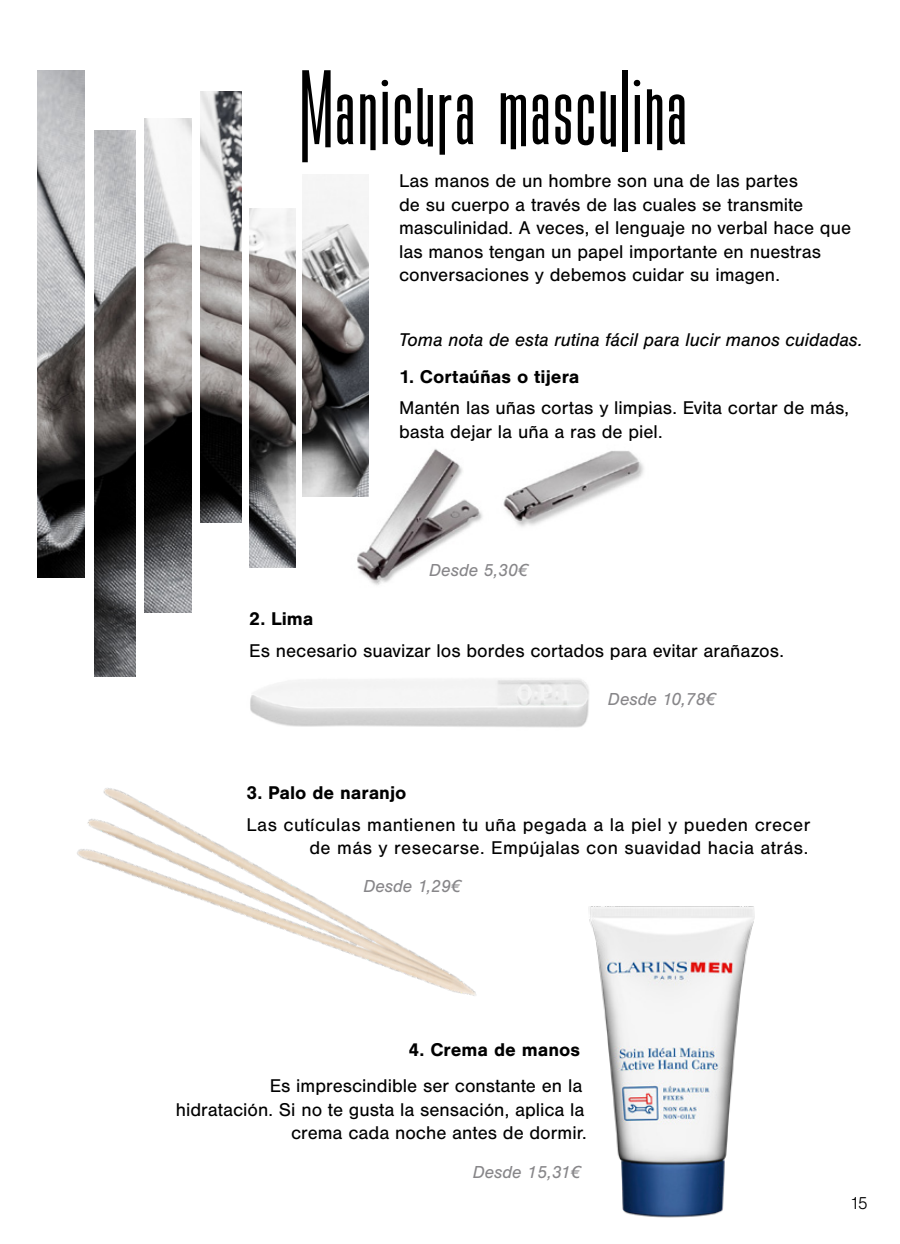
<style>
.page{position:relative;width:900px;height:1244px;background:#fff}
.page>*{position:absolute;margin:0;border:0;box-sizing:border-box;transform-origin:0 0}
.t1{font:19.12px/23.4px "Nimbus San";color:#000}
.t2{font:19.12px/23.4px "Nimbus San";letter-spacing:.02em;color:#000;text-align:right}
.t3{font:700 19.12px "Nimbus San";color:#000}
.t4{font:italic 19.12px "Nimbus San";color:#000}
.t5{font:italic 18px "Nimbus San";color:#878689}
.t6{font:300 18px "Nimbus San";color:#000}
</style>
<div class="page">
<img style="left:503px;top:451px;width:141px;height:76px">
<img style="left:317px;top:440px;width:166px;height:145px">
<img style="left:37px;top:70px;width:48px;height:507px">
<img style="left:94px;top:131px;width:42px;height:545px">
<img style="left:144px;top:118px;width:48px;height:494px">
<img style="left:200px;top:91px;width:41px;height:431px">
<img style="left:249px;top:209px;width:46px;height:359px">
<img style="left:302px;top:175px;width:66px;height:321px">
<svg style="left:302px;top:70px;width:28px;height:92px"></svg>
<svg style="left:337px;top:94px;width:16px;height:50px"></svg>
<svg style="left:360px;top:94px;width:15px;height:56px"></svg>
<div style="left:381px;top:80px;width:7px;height:6px;background:#000;border-radius:50%"></div>
<div style="left:382px;top:92px;width:5px;height:52px;background:#000"></div>
<svg style="left:394px;top:94px;width:17px;height:51px"></svg>
<svg style="left:417px;top:88px;width:16px;height:59px"></svg>
<svg style="left:439px;top:95px;width:12px;height:60px"></svg>
<svg style="left:457px;top:94px;width:16px;height:50px"></svg>
<svg style="left:500px;top:93px;width:26px;height:56px"></svg>
<svg style="left:532px;top:94px;width:17px;height:50px"></svg>
<svg style="left:555px;top:94px;width:16px;height:51px"></svg>
<svg style="left:577px;top:94px;width:16px;height:51px"></svg>
<svg style="left:600px;top:91px;width:15px;height:56px"></svg>
<div style="left:622px;top:70px;width:5px;height:82px;background:#000"></div>
<div style="left:633px;top:80px;width:7px;height:6px;background:#000;border-radius:50%"></div>
<div style="left:634px;top:95px;width:5px;height:49px;background:#000"></div>
<svg style="left:646px;top:89px;width:16px;height:61px"></svg>
<svg style="left:669px;top:94px;width:16px;height:50px"></svg>
<img style="left:292px;top:679px;width:297px;height:49px">
<img style="left:77px;top:683px;width:405px;height:313px">
<img style="left:588px;top:906px;width:167px;height:312px">
<p class="t1" style="left:399px;top:170px;width:453px">Las manos de un hombre son una de las partes<br>de su cuerpo a través de las cuales se transmite masculinidad. A veces, el lenguaje no verbal hace que las manos tengan un papel importante en nuestras conversaciones y debemos cuidar su imagen.</p>
<p class="t4" style="left:399px;top:329px;width:465px">Toma nota de esta rutina fácil para lucir manos cuidadas.</p>
<p class="t3" style="left:399px;top:366px;width:182px">1. Cortaúñas o tijera</p>
<p class="t1" style="left:399px;top:397px;width:451px">Mantén las uñas cortas y limpias. Evita cortar de más, basta dejar la uña a ras de piel.</p>
<p class="t5" style="left:429px;top:560px;width:101px">Desde 5,30€</p>
<p class="t3" style="left:249px;top:608px;width:66px">2. Lima</p>
<p class="t1" style="left:249px;top:639px;width:536px">Es necesario suavizar los bordes cortados para evitar arañazos.</p>
<p class="t5" style="left:608px;top:689px;width:110px">Desde 10,78€</p>
<p class="t3" style="left:246px;top:782px;width:162px">3. Palo de naranjo</p>
<p class="t2" style="left:246px;top:813px;width:565px">Las cutículas mantienen tu uña pegada a la piel y pueden crecer de más y resecarse. Empújalas con suavidad hacia atrás.</p>
<p class="t5" style="left:363px;top:876px;width:100px">Desde 1,29€</p>
<p class="t3" style="left:408px;top:1039px;width:173px">4. Crema de manos</p>
<p class="t1" style="left:176px;top:1074px;width:412px;text-align:right">Es imprescindible ser constante en la hidratación. Si no te gusta la sensación, aplica la crema cada noche antes de dormir.</p>
<p class="t5" style="left:472px;top:1161px;width:110px">Desde 15,31€</p>
<p class="t6" style="left:849px;top:1193px;width:20px">15</p>
</div>
